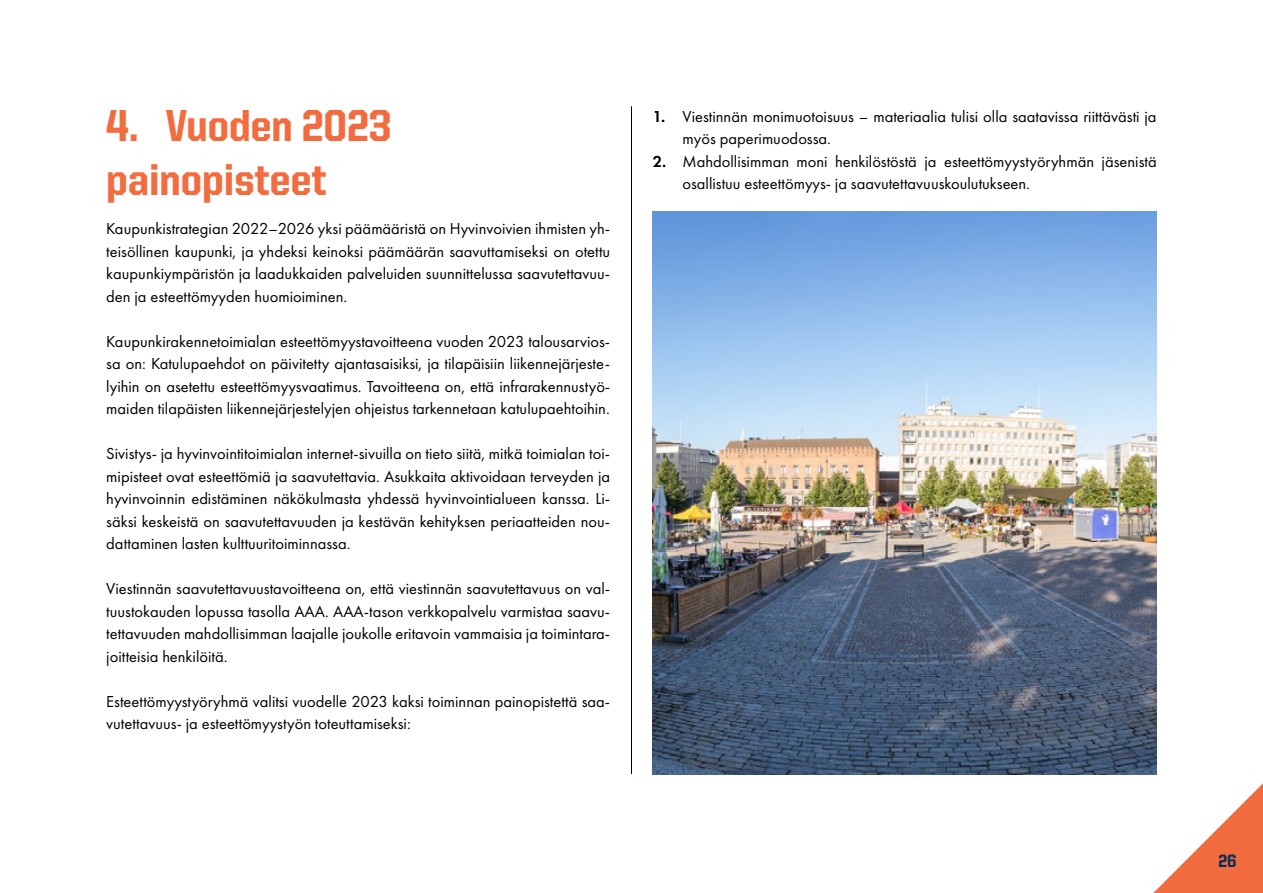
<style>
.page{position:relative;width:1263px;height:893px;background:#fff}
.page>*{position:absolute;margin:0;border:0;box-sizing:border-box;transform-origin:0 0}
.H1_Otsikko{font:800 45px/54px "United Sans Semi Cond";color:#f36c3f}
.t1{font:800 18px "United Sans Semi Cond";color:#0a2e59}
.Leipis{font:16.5px/22.5px "Futura PT";color:#000;text-align:justify}
.s1{font-weight:600}
</style>
<div class="page">
<svg style="left:1153px;top:783px;width:110px;height:110px"></svg>
<hr style="left:631px;top:106px;width:1px;height:668px;background:#000">
<img style="left:653px;top:211px;width:504px;height:563px">
<h1 class="H1_Otsikko" style="left:106px;top:98px;width:287px">4. Vuoden 2023 painopisteet</h1>
<p class="Leipis" style="left:106px;top:217px;width:505px">Kaupunkistrategian 2022–2026 yksi päämääristä on Hyvinvoivien ihmisten yh&shy;teisöllinen kaupunki, ja yhdeksi keinoksi päämäärän saavuttamiseksi on otettu kaupunkiympäristön ja laadukkaiden palveluiden suunnittelussa saavutettavuu&shy;den ja esteettömyyden huomioiminen.</p>
<p class="Leipis" style="left:106px;top:330px;width:505px">Kaupunkirakennetoimialan esteettömyystavoitteena vuoden 2023 talousarvios&shy;sa on: Katulupaehdot on päivitetty ajantasaisiksi, ja tilapäisiin liikennejärjeste&shy;lyihin on asetettu esteettömyysvaatimus. Tavoitteena on, että infrarakennustyö&shy;maiden tilapäisten liikennejärjestelyjen ohjeistus tarkennetaan katulupaehtoihin.</p>
<p class="Leipis" style="left:106px;top:442px;width:505px">Sivistys- ja hyvinvointitoimialan internet-sivuilla on tieto siitä, mitkä toimialan toi&shy;mipisteet ovat esteettömiä ja saavutettavia. Asukkaita aktivoidaan terveyden ja hyvinvoinnin edistäminen näkökulmasta yhdessä hyvinvointialueen kanssa. Li&shy;säksi keskeistä on saavutettavuuden ja kestävän kehityksen periaatteiden nou&shy;dattaminen lasten kulttuuritoiminnassa.</p>
<p class="Leipis" style="left:106px;top:577px;width:505px">Viestinnän saavutettavuustavoitteena on, että viestinnän saavutettavuus on val&shy;tuustokauden lopussa tasolla AAA. AAA-tason verkkopalvelu varmistaa saavu&shy;tettavuuden mahdollisimman laajalle joukolle eritavoin vammaisia ja toimintara&shy;joitteisia henkilöitä.</p>
<p class="Leipis" style="left:106px;top:690px;width:505px">Esteettömyystyöryhmä valitsi vuodelle 2023 kaksi toiminnan painopistettä saa&shy;vutettavuus- ja esteettömyystyön toteuttamiseksi:</p>
<p class="Leipis" style="left:682px;top:105px;width:476px;text-indent:-30px"><span class="s1">1.</span> Viestinnän monimuotoisuus – materiaalia tulisi olla saatavissa riittävästi ja myös paperimuodossa.</p>
<p class="Leipis" style="left:682px;top:150px;width:476px;text-indent:-30px"><span class="s1">2.</span> Mahdollisimman moni henkilöstöstä ja esteettömyystyöryhmän jäsenistä osallistuu esteettömyys- ja saavutettavuuskoulutukseen.</p>
<p class="t1" style="left:1218px;top:852px;width:20px">26</p>
</div>
